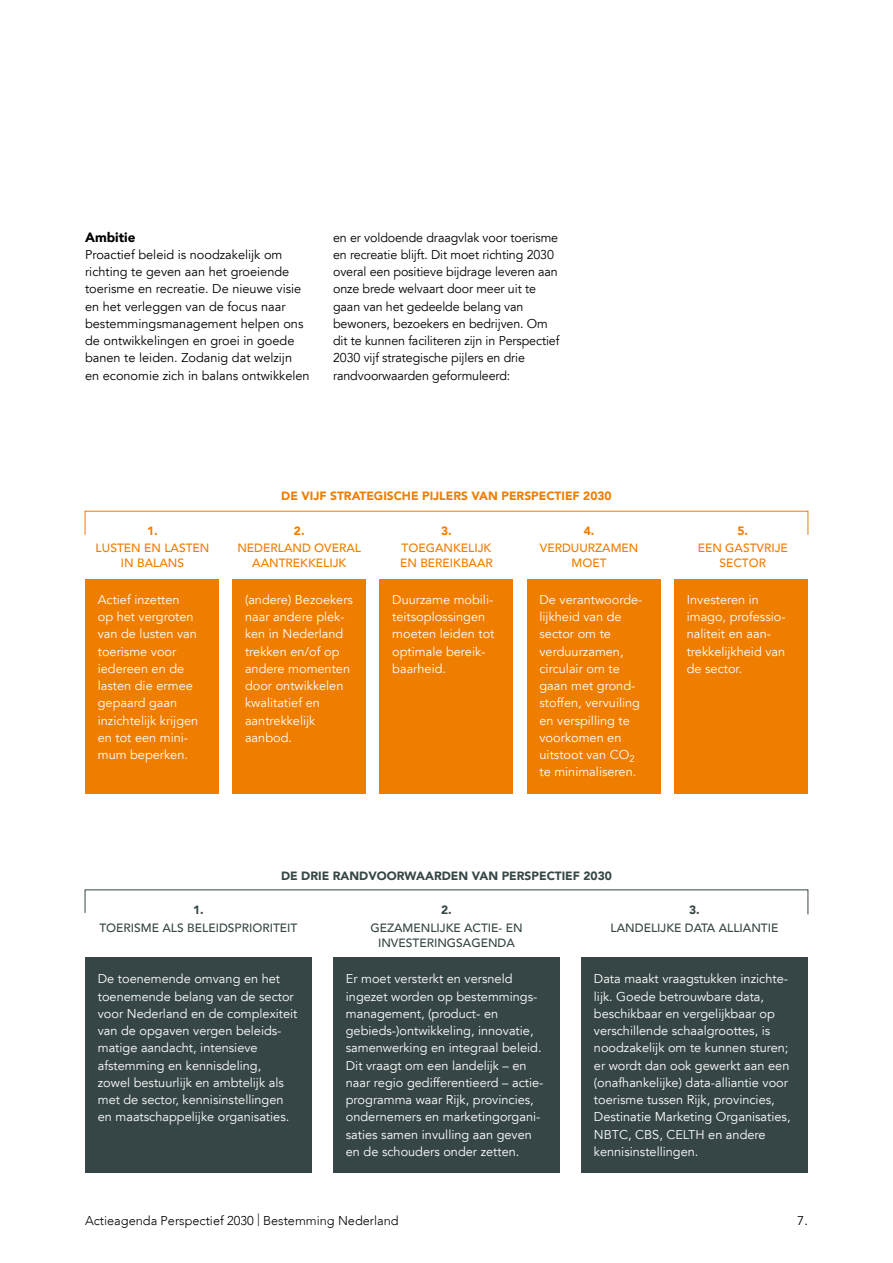
<style>
.page{position:relative;width:893px;height:1263px;background:#fff}
.page>*{position:absolute;margin:0;border:0;box-sizing:border-box;transform-origin:0 0}
.t1{font:900 13.5px "Avenir LT";color:#000}
.t2{font:12.75px/17.2px "Avenir LT";color:#fff}
.t3{font:12.75px/17.2px "Avenir LT";letter-spacing:-.01em;color:#000}
.t4{font:300 12.75px "Avenir LT";color:#000}
.t5{font:500 12px/15px "Avenir LT";color:#ef7d00;text-align:center}
.t6{font:500 12px/15px "Avenir LT";color:#364646;text-align:center}
.t7{font:900 12px "Avenir LT";color:#ef7d00}
.t8{font:900 12px "Avenir LT";color:#364646}
</style>
<div class="page">
<div style="left:85px;top:579px;width:134px;height:215px;background:#ef7d00"></div>
<div style="left:232px;top:579px;width:134px;height:215px;background:#ef7d00"></div>
<div style="left:85px;top:957px;width:227px;height:216px;background:#364646"></div>
<div style="left:379px;top:579px;width:134px;height:215px;background:#ef7d00"></div>
<div style="left:333px;top:957px;width:227px;height:216px;background:#364646"></div>
<div style="left:527px;top:579px;width:134px;height:215px;background:#ef7d00"></div>
<div style="left:581px;top:957px;width:227px;height:216px;background:#364646"></div>
<div style="left:674px;top:579px;width:134px;height:215px;background:#ef7d00"></div>
<svg style="left:84px;top:889px;width:725px;height:26px"></svg>
<p class="t1" style="left:85px;top:229px;width:52px">Ambitie</p>
<p class="t3" style="left:85px;top:246px;width:226px">Proactief beleid is noodzakelijk om richting te geven aan het groeiende toerisme en recreatie. De nieuwe visie en het verleggen van de focus naar bestemmingsmanagement helpen ons de ontwikkelingen en groei in goede banen te leiden. Zodanig dat welzijn<br>en economie zich in balans ontwikkelen</p>
<p class="t3" style="left:333px;top:229px;width:228px">en er voldoende draagvlak voor toerisme en recreatie blijft. Dit moet richting 2030 overal een positieve bijdrage leveren aan onze brede welvaart door meer uit te gaan van het gedeelde belang van bewoners, bezoekers en bedrijven. Om dit te kunnen faciliteren zijn in Perspectief 2030 vijf strategische pijlers en drie randvoorwaarden geformuleerd:</p>
<p class="t7" style="left:147px;top:523px;width:12px">1.</p>
<p class="t5" style="left:96px;top:541px;width:115px">LUSTEN EN LASTEN<br>IN BALANS</p>
<p class="t7" style="left:281px;top:489px;width:332px">DE VIJF STRATEGISCHE PIJLERS VAN PERSPECTIEF 2030</p>
<p class="t7" style="left:294px;top:523px;width:12px">2.</p>
<p class="t5" style="left:237px;top:541px;width:125px">NEDERLAND OVERAL<br>AANTREKKELIJK</p>
<p class="t7" style="left:441px;top:523px;width:12px">3.</p>
<p class="t5" style="left:400px;top:541px;width:94px;text-align:left">TOEGANKELIJK<br>EN -BEREIKBAAR</p>
<p class="t7" style="left:584px;top:523px;width:12px">4.</p>
<p class="t5" style="left:540px;top:541px;width:100px">VERDUURZAMEN<br>MOET</p>
<p class="t2" style="left:98px;top:591px;width:102px">Actief inzetten<br>op het vergroten van de lusten van toerisme voor iedereen en de lasten die ermee gepaard gaan inzichtelijk krijgen en tot een mini&shy;mum beperken.</p>
<p class="t2" style="left:245px;top:591px;width:109px">(andere) Bezoekers naar andere plek&shy;ken in Nederland trekken en/of op andere momenten door ontwikkelen kwalitatief en aantrekkelijk aanbod.</p>
<p class="t2" style="left:392px;top:591px;width:104px">Duurzame mobili&shy;teitsoplossingen moeten leiden tot optimale bereik&shy;baarheid.</p>
<p class="t2" style="left:539px;top:591px;width:104px">De verantwoorde&shy;lijkheid van de sector om te verduurzamen, circulair om te gaan met grond&shy;stoffen, vervuiling en verspilling te voorkomen en uitstoot van CO<sub>2 </sub>te minimaliseren.</p>
<p class="t8" style="left:281px;top:868px;width:332px">DE DRIE RANDVOORWAARDEN VAN PERSPECTIEF 2030</p>
<p class="t7" style="left:737px;top:523px;width:12px">5.</p>
<p class="t5" style="left:698px;top:541px;width:92px">EEN GASTVRIJE<br>SECTOR</p>
<p class="t2" style="left:687px;top:591px;width:100px">Investeren in imago, professio&shy;naliteit en aan&shy;trekkelijkheid van de sector.</p>
<p class="t8" style="left:193px;top:903px;width:12px">1.</p>
<p class="t6" style="left:99px;top:920px;width:199px">TOERISME ALS BELEIDSPRIORITEIT</p>
<p class="t2" style="left:98px;top:971px;width:201px">De toenemende omvang en het toenemende belang van de sector voor Nederland en de complexiteit van de opgaven vergen beleids&shy;matige aandacht, intensieve afstemming en kennisdeling,<br>zowel bestuurlijk en ambtelijk als met de sector, kennisinstellingen en maatschappelijke organisaties.</p>
<p class="t8" style="left:441px;top:903px;width:12px">2.</p>
<p class="t6" style="left:370px;top:920px;width:154px">GEZAMENLIJKE ACTIE- EN<br>INVESTERINGSAGENDA</p>
<p class="t2" style="left:346px;top:971px;width:199px">Er moet versterkt en versneld ingezet worden op bestemmings&shy;management, (product- en gebieds-)ontwikkeling, innovatie, samenwerking en integraal beleid.<br>Dit vraagt om een landelijk – en naar regio gedifferentieerd – actie&shy;programma waar Rijk, provincies, ondernemers en marketingorgani&shy;saties samen invulling aan geven en de schouders onder zetten.</p>
<p class="t8" style="left:689px;top:903px;width:12px">3.</p>
<p class="t6" style="left:611px;top:920px;width:169px">LANDELIJKE DATA ALLIANTIE</p>
<p class="t2" style="left:594px;top:971px;width:198px">Data maakt vraagstukken inzichte&shy;lijk. Goede betrouwbare data, beschikbaar en vergelijkbaar op verschillende schaalgroottes, is noodzakelijk om te kunnen sturen; er wordt dan ook gewerkt aan een (onafhankelijke) data-alliantie voor toerisme tussen Rijk, provincies,<br>Destinatie Marketing Organisaties,<br>NBTC, CBS, CELTH en andere kennisinstellingen.</p>
<p class="t4" style="left:85px;top:1213px;width:315px">Actieagenda Perspectief 2030 | Bestemming Nederland</p>
<p class="t3" style="left:797px;top:1212px;width:12px">7.</p>
</div>
